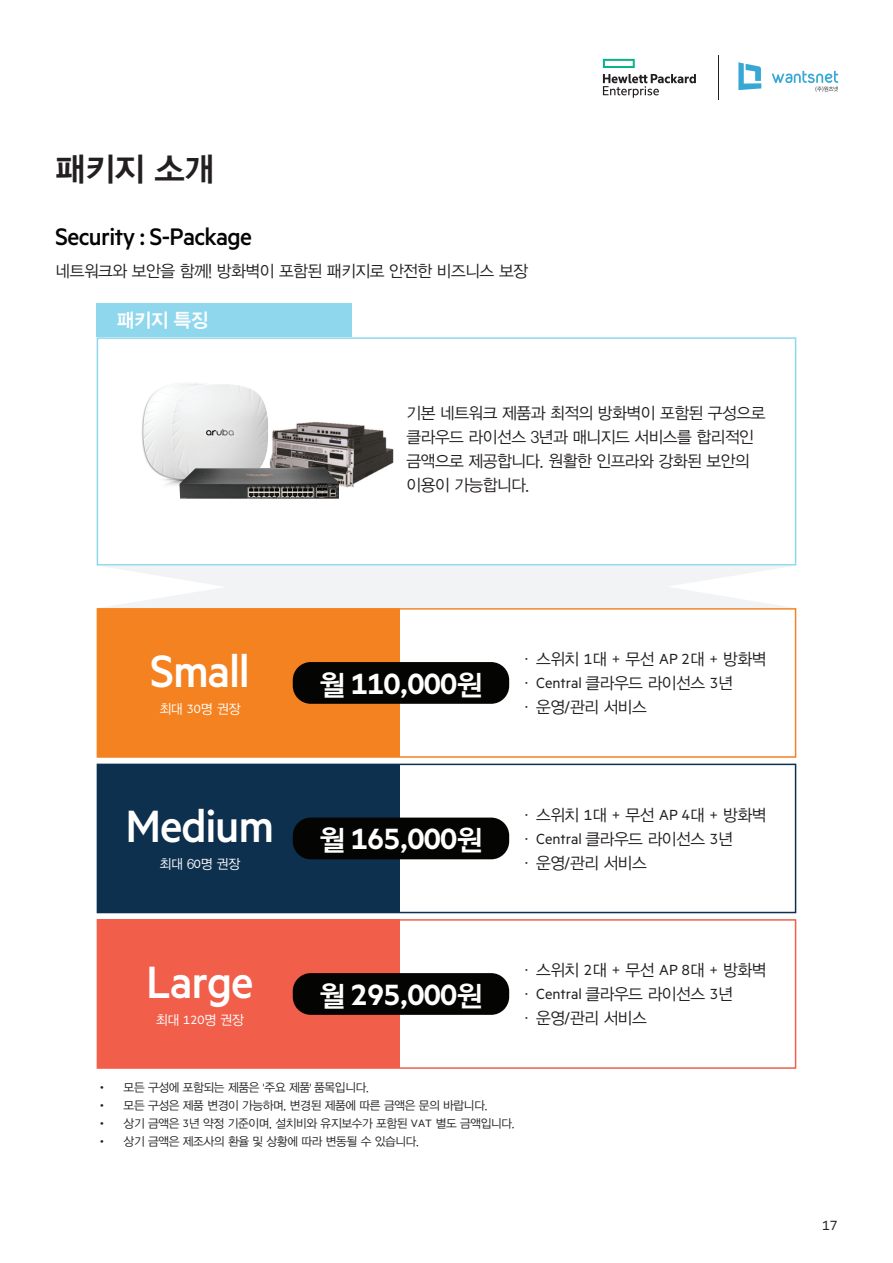
<style>
.page{position:relative;width:893px;height:1263px;background:#fff}
.page>*{position:absolute;margin:0;border:0;box-sizing:border-box;transform-origin:0 0}
.t1{font:500 51px "Metric HPE";letter-spacing:-.025em;color:#fff}
.t2{font:600 33px "Metric HPE";letter-spacing:-.025em;color:#fff}
.t3{font:33px "YDGO14";color:#231f20}
.t4{font:500 27px "Metric HPE";letter-spacing:-.025em;color:#040503}
.t5{font:19.5px "YDGO14";color:#fff}
.t6{font:16.5px/24px "YDGO12";letter-spacing:-.03em;color:#231f20}
.t7{font:15px "Metric HPE";color:#231f20}
.t8{font:13.5px "YDGO12";letter-spacing:-.03em;color:#fff}
.t9{font:12px "YDGO12";letter-spacing:-.03em;color:#231f20}
.s1{font-family:"Metric HPE"}
.s2{font-family:"YDGO14";font-weight:400;font-size:28.5px}
.s3{font-family:"Times"}
</style>
<div class="page">
<hr style="left:718px;top:55px;width:1px;height:45px;background:#231f20">
<svg style="left:738px;top:62px;width:23px;height:28px"></svg>
<svg style="left:772px;top:71px;width:66px;height:21px"></svg>
<svg style="left:603px;top:59px;width:32px;height:9px"></svg>
<svg style="left:603px;top:74px;width:93px;height:24px"></svg>
<div style="left:97px;top:608px;width:699px;height:150px;border:2px solid #f48221"></div>
<div style="left:97px;top:764px;width:699px;height:149px;border:2px solid #0d304e"></div>
<div style="left:97px;top:919px;width:699px;height:150px;border:2px solid #f15f4b"></div>
<div style="left:97px;top:609px;width:303px;height:148px;background:#f48221"></div>
<div style="left:97px;top:764px;width:303px;height:148px;background:#0d304e"></div>
<div style="left:97px;top:920px;width:303px;height:148px;background:#f15f4b"></div>
<div style="left:293px;top:662px;width:216px;height:42px;background:#040503;border-radius:18px"></div>
<div style="left:293px;top:817px;width:216px;height:42px;background:#040503;border-radius:18px"></div>
<div style="left:293px;top:973px;width:216px;height:42px;background:#040503;border-radius:18px"></div>
<div style="left:97px;top:337px;width:699px;height:229px;border:2px solid #8fd7ed"></div>
<div style="left:97px;top:303px;width:255px;height:34px;background:#8fd7ed"></div>
<svg style="left:103px;top:566px;width:687px;height:42px"></svg>
<img style="left:142px;top:383px;width:56px;height:103px">
<img style="left:269px;top:422px;width:125px;height:66px">
<img style="left:172px;top:384px;width:96px;height:97px">
<img style="left:179px;top:468px;width:160px;height:31px">
<h2 class="t3" style="left:55px;top:152px;width:161px">패키지 소개</h2>
<h3 class="t4" style="left:55px;top:221px;width:198px">Security : S-Package</h3>
<p class="t6" style="left:56px;top:259px;width:474px">네트워크와 보안을 함께! 방화벽이 포함된 패키지로 안전한 비즈니스 보장</p>
<p class="t5" style="left:117px;top:310px;width:93px">패키지 특징</p>
<p class="t6" style="left:407px;top:401px;width:360px">기본 네트워크 제품과 최적의 방화벽이 포함된 구성으로 클라우드 라이선스 3년과 매니지드 서비스를 합리적인 금액으로 제공합니다. 원활한 인프라와 강화된 보안의 이용이 가능합니다.</p>
<h1 class="t1" style="left:150px;top:641px;width:102px">Small</h1>
<p class="t8" style="left:159px;top:702px;width:83px">최대 <span class="s1">30</span>명 권장</p>
<h1 class="t1" style="left:126px;top:796px;width:150px">Medium</h1>
<p class="t8" style="left:159px;top:857px;width:82px">최대 6<span class="s1">0</span>명 권장</p>
<h2 class="t2" style="left:319px;top:664px;width:165px"><span class="s2">월</span> 110,000<span class="s2">원</span></h2>
<h2 class="t2" style="left:319px;top:819px;width:165px"><span class="s2">월</span> 165,000<span class="s2">원</span></h2>
<p class="t6" style="left:525px;top:648px;width:243px"><span class="s3">·</span> 스위치 <span class="s1">1</span>대 <span class="s1">+</span> 무선 <span class="s1">AP 2</span>대 <span class="s1">+</span> 방화벽 <span class="s3">·</span> <span class="s1">Central</span> 클라우드 라이선스 <span class="s1">3</span>년<br><span class="s3">·</span> 운영<span class="s1">/</span>관리 서비스</p>
<p class="t6" style="left:525px;top:803px;width:243px"><span class="s3">·</span> 스위치 <span class="s1">1</span>대 <span class="s1">+</span> 무선 <span class="s1">AP 4</span>대 <span class="s1">+</span> 방화벽 <span class="s3">·</span> <span class="s1">Central</span> 클라우드 라이선스 <span class="s1">3</span>년<br><span class="s3">·</span> 운영<span class="s1">/</span>관리 서비스</p>
<h1 class="t1" style="left:146px;top:952px;width:109px">Large</h1>
<p class="t8" style="left:156px;top:1013px;width:90px">최대 <span class="s1">120</span>명 권장</p>
<h2 class="t2" style="left:319px;top:975px;width:165px"><span class="s2">월</span> 295,000<span class="s2">원</span></h2>
<p class="t6" style="left:525px;top:959px;width:243px"><span class="s3">·</span> 스위치 <span class="s1">2</span>대 <span class="s1">+</span> 무선 <span class="s1">AP 8</span>대 <span class="s1">+</span> 방화벽 <span class="s3">·</span> <span class="s1">Central</span> 클라우드 라이선스 <span class="s1">3</span>년<br><span class="s3">·</span> 운영<span class="s1">/</span>관리 서비스</p>
<p class="t9" style="left:97px;top:1081px;width:274px">• 모든 구성에 포함되는 제품은 <span class="s1">'</span>주요 제품<span class="s1">'</span> 품목입니다.</p>
<p class="t9" style="left:97px;top:1099px;width:392px">• 모든 구성은 제품 변경이 가능하며, 변경된 제품에 따른 금액은 문의 바랍니다.</p>
<p class="t9" style="left:97px;top:1117px;width:420px">• 상기 금액은 <span class="s1">3</span>년 약정 기준이며, 설치비와 유지보수가 포함된 <span class="s1">VAT</span> 별도 금액입니다.</p>
<p class="t9" style="left:97px;top:1135px;width:324px">• 상기 금액은 제조사의 환율 및 상황에 따라 변동될 수 있습니다.</p>
<p class="t7" style="left:822px;top:1217px;width:17px">17</p>
</div>
